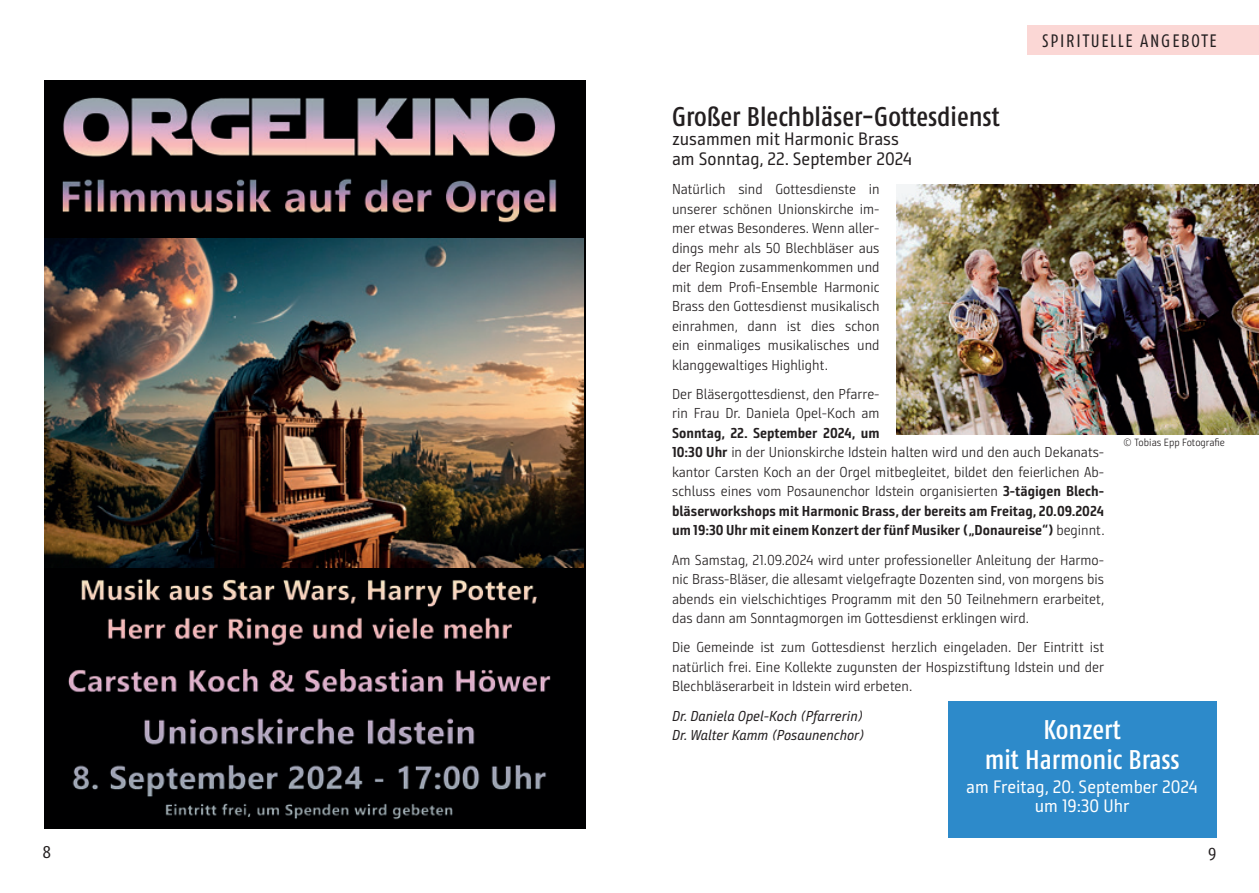
<style>
.page{position:relative;width:1259px;height:893px;background:#fff}
.page>*{position:absolute;margin:0;border:0;box-sizing:border-box;transform-origin:0 0}
.t1{font:500 27px "Fago Co";color:#231f20}
.t2{font:500 27px/29.2px "Fago Co";color:#fff;text-align:center}
.t3{font:18px/19.5px "Bunday Sans";color:#231f20}
.t4{font:18px/19.5px "Bunday Sans";color:#fff;text-align:center}
.t5{font:18px "Fago Co";letter-spacing:.1em;color:#231f20}
.t6{font:300 14.4px/19.5px "Bunday Sans";color:#231f20;text-align:justify}
.t7{font:italic 14.4px/19.5px "Bunday Sans";color:#231f20}
.t8{font:300 10.5px "Bunday Sans";color:#231f20}
.s1{font-weight:700}
</style>
<div class="page">
<div style="left:948px;top:701px;width:268px;height:137px;background:#2d8aca"></div>
<div style="left:1027px;top:26px;width:232px;height:29px;background:#fbd7d5"></div>
<img style="left:896px;top:184px;width:363px;height:251px">
<div style="left:44px;top:81px;width:541px;height:748px;background:#000001"></div>
<img style="left:68px;top:578px;width:483px;height:242px">
<img style="left:44px;top:239px;width:540px;height:329px">
<img style="left:62px;top:178px;width:495px;height:45px">
<img style="left:63px;top:97px;width:493px;height:60px">
<p class="t5" style="left:1042px;top:31px;width:176px">SPIRITUELLE ANGEBOTE</p>
<h1 class="t1" style="left:672px;top:101px;width:329px">Großer Blechbläser-Gottesdienst</h1>
<p class="t3" style="left:672px;top:129px;width:242px">zusammen mit Harmonic Brass am Sonntag, 22. September 2024</p>
<p class="t6" style="left:672px;top:179px;width:209px">Natürlich sind Gottesdienste in unserer schönen Unionskirche im&shy;mer etwas Besonderes. Wenn aller&shy;dings mehr als 50 Blechbläser aus der Region zusammenkommen und mit dem Profi-Ensemble Harmonic Brass den Gottesdienst musikalisch einrahmen, dann ist dies schon ein einmaliges musikalisches und klanggewaltiges Highlight.</p>
<p class="t6" style="left:672px;top:384px;width:209px">Der Bläsergottesdienst, den Pfarre&shy;rin Frau Dr. Daniela Opel-Koch am</p>
<p class="t6" style="left:672px;top:423px;width:434px;text-align:left"><span class="s1">Sonntag, 22. September 2024, um<br>10:30 Uhr</span> in der Unionskirche Idstein halten wird und den auch Dekanats&shy;kantor Carsten Koch an der Orgel mitbegleitet, bildet den feierlichen Ab&shy;schluss eines vom Posaunenchor Idstein organisierten <span class="s1">3-tägigen Blech&shy;bläserworkshops mit Harmonic Brass, der bereits am Freitag, 20.09.2024 um 19:30 Uhr mit einem Konzert der fünf Musiker („Donaureise“)</span> beginnt.</p>
<p class="t6" style="left:672px;top:550px;width:434px">Am Samstag, 21.09.2024 wird unter professioneller Anleitung der Harmo&shy;nic Brass-Bläser, die allesamt vielgefragte Dozenten sind, von morgens bis abends ein vielschichtiges Programm mit den 50 Teilnehmern erarbeitet, das dann am Sonntagmorgen im Gottesdienst erklingen wird.</p>
<p class="t6" style="left:672px;top:638px;width:433px">Die Gemeinde ist zum Gottesdienst herzlich eingeladen. Der Eintritt ist natürlich frei. Eine Kollekte zugunsten der Hospizstiftung Idstein und der Blechbläserarbeit in Idstein wird erbeten.</p>
<p class="t7" style="left:672px;top:706px;width:194px">Dr. Daniela Opel-Koch (Pfarrerin)<br>Dr. Walter Kamm (Posaunenchor)</p>
<p class="t8" style="left:1123px;top:436px;width:103px">© Tobias Epp Fotografie</p>
<h1 class="t2" style="left:984px;top:715px;width:196px">Konzert<br>mit Harmonic Brass</h1>
<p class="t4" style="left:966px;top:777px;width:233px">am Freitag, 20. September 2024 um 19:30 Uhr</p>
<p class="t5" style="left:43px;top:842px;width:10px">8</p>
<p class="t5" style="left:1208px;top:842px;width:10px">9</p>
</div>
